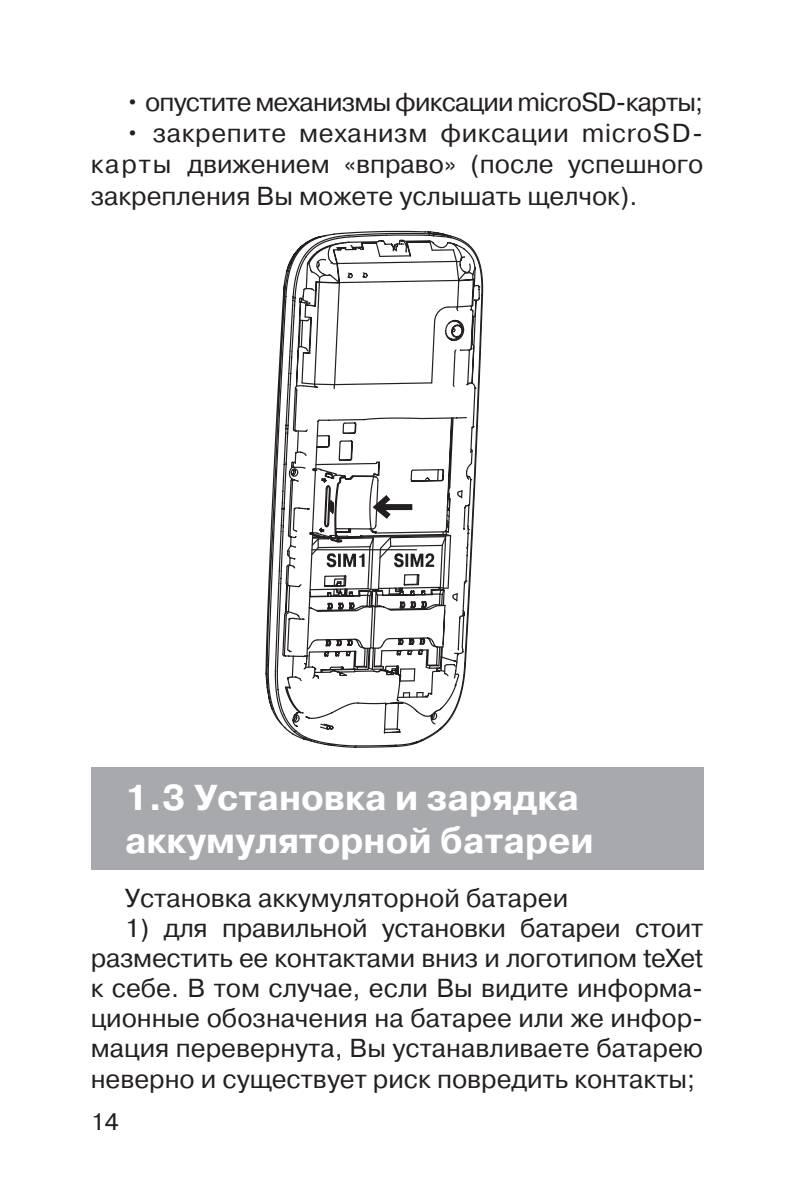
<style>
.page{position:relative;width:794px;height:1191px;background:#fff}
.page>*{position:absolute;margin:0;border:0;box-sizing:border-box;transform-origin:0 0}
.t1{font:700 36px "Pragmatica C";color:#fff}
.t2{font:26px/30.4px "Pragmatica C";color:#231f20;text-align:justify}
.t3{font:26px "Pragmatica C";letter-spacing:-.03em;color:#231f20}
.t4{font:24px "Pragmatica C";color:#231f20}
</style>
<div class="page">
<div style="left:91px;top:768px;width:612px;height:102px;background:#a8a9ad"></div>
<svg style="left:290px;top:231px;width:151px;height:516px"></svg>
<svg style="left:265px;top:233px;width:215px;height:500px"></svg>
<svg style="left:368px;top:489px;width:50px;height:36px"></svg>
<svg style="left:327px;top:553px;width:37px;height:14px"></svg>
<svg style="left:394px;top:553px;width:40px;height:14px"></svg>
<p class="t3" style="left:125px;top:87px;width:580px">• опустите механизмы фиксации microSD-карты;</p>
<p class="t2" style="left:91px;top:118px;width:614px;text-indent:34px">• закрепите механизм фиксации microSD&shy;карты движением «вправо» (после успешного закрепления Вы можете услышать щелчок).</p>
<p class="t1" style="left:125px;top:777px;width:456px">1.3 Установка и зарядка</p>
<p class="t1" style="left:125px;top:820px;width:470px">аккумуляторной батареи</p>
<p class="t2" style="left:125px;top:882px;width:445px">Установка аккумуляторной батареи</p>
<p class="t2" style="left:91px;top:912px;width:614px;text-indent:34px">1) для правильной установки батареи стоит разместить ее контактами вниз и логотипом teXet к себе. В том случае, если Вы видите информа&shy;ционные обозначения на батарее или же инфор&shy;мация перевернута, Вы устанавливаете батарею неверно и существует риск повредить контакты;</p>
<p class="t4" style="left:91px;top:1108px;width:29px">14</p>
</div>
